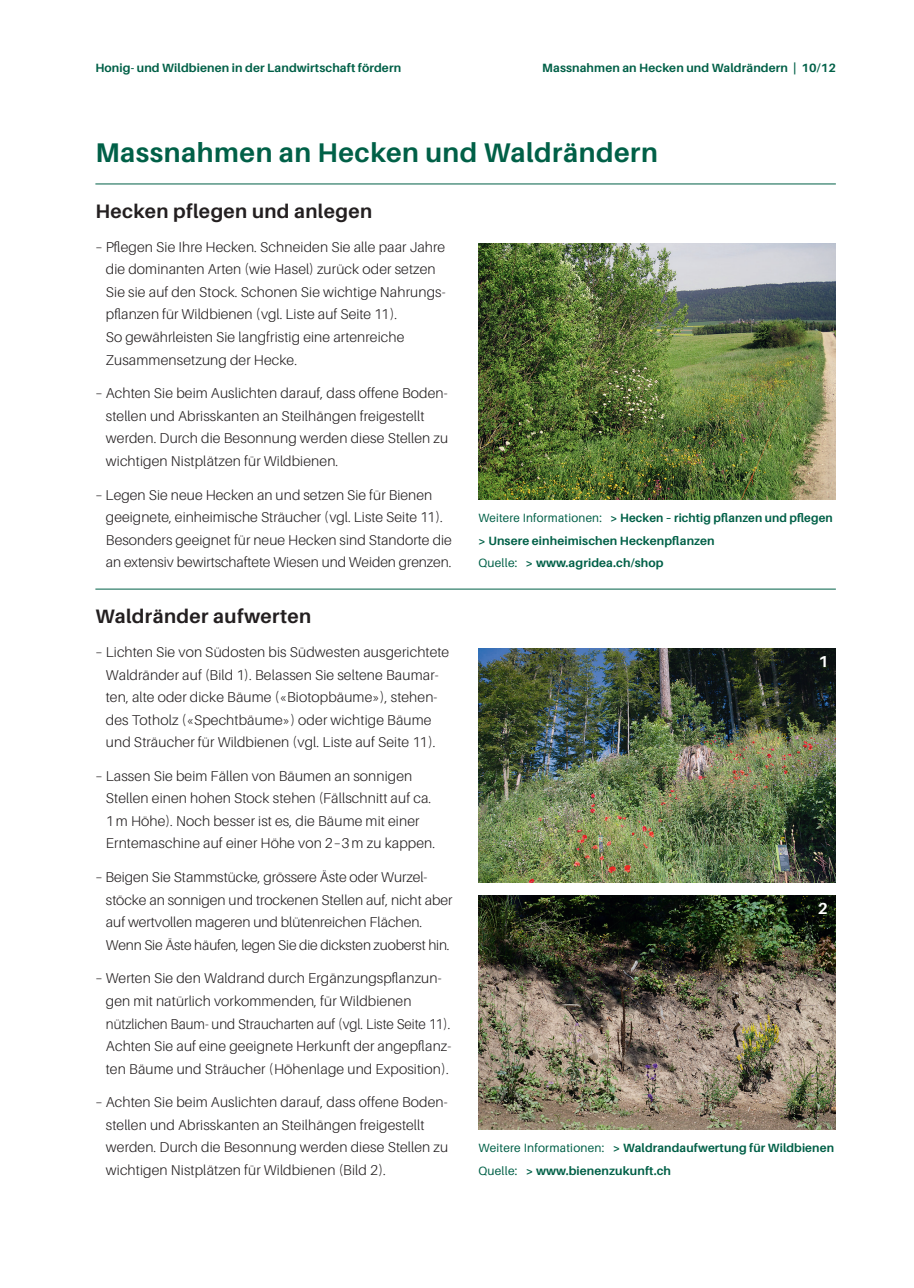
<style>
.page{position:relative;width:914px;height:1288px;background:#fff}
.page>*{position:absolute;margin:0;border:0;box-sizing:border-box;transform-origin:0 0}
.t1{font:700 27px "Aileron";letter-spacing:.02em;color:#006047}
.t2{font:700 19.5px "Aileron";letter-spacing:.02em;color:#231f20}
.t3{font:700 15.9px "Aileron";color:#fff}
.t4{font:300 14.25px/22.5px "Aileron";letter-spacing:.01em;color:#231f20}
.t5{font:700 12px/22.5px "Aileron";letter-spacing:.01em;color:#006047}
.s1{font-weight:400}
</style>
<div class="page">
<hr style="left:95px;top:184px;width:740px;height:1px;background:#006047">
<img style="left:478px;top:243px;width:357px;height:256px">
<hr style="left:95px;top:589px;width:740px;height:1px;background:#006047">
<img style="left:478px;top:648px;width:357px;height:234px">
<img style="left:478px;top:895px;width:357px;height:234px">
<p class="t5" style="left:95px;top:57px;width:307px">Honig- und Wildbienen in der Landwirtschaft fördern</p>
<p class="t5" style="left:542px;top:57px;width:295px">Massnahmen an Hecken und Waldrändern | 10/12</p>
<h1 class="t1" style="left:95px;top:137px;width:563px">Massnahmen an Hecken und Waldrändern</h1>
<h2 class="t2" style="left:95px;top:200px;width:278px">Hecken pflegen und anlegen</h2>
<p class="t4" style="left:106px;top:236px;width:341px;text-indent:-11px">– Pflegen Sie Ihre Hecken. Schneiden Sie alle paar Jahre die dominanten Arten (wie Hasel) zurück oder setzen Sie sie auf den Stock. Schonen Sie wichtige Nahrungs&shy;pflanzen für Wildbienen (vgl. Liste auf Seite 11).<br>So gewährleisten Sie langfristig eine artenreiche Zusammensetzung der Hecke.</p>
<p class="t4" style="left:106px;top:382px;width:344px;text-indent:-11px">– Achten Sie beim Auslichten darauf, dass offene Boden&shy;stellen und Abrisskanten an Steilhängen freigestellt werden. Durch die Besonnung werden diese Stellen zu wichtigen Nistplätzen für Wildbienen.</p>
<p class="t4" style="left:106px;top:483px;width:347px;text-indent:-11px">– Legen Sie neue Hecken an und setzen Sie für Bienen geeignete, einheimische Sträucher (vgl. Liste Seite 11).<br>Besonders geeignet für neue Hecken sind Standorte die an extensiv bewirtschaftete Wiesen und Weiden grenzen.</p>
<h2 class="t2" style="left:95px;top:605px;width:217px">Waldränder aufwerten</h2>
<p class="t4" style="left:95px;top:641px;width:355px;text-align:center">– Lichten Sie von Südosten bis Südwesten ausgerichtete Waldränder auf (Bild 1). Belassen Sie seltene Baumar&shy;ten, alte oder dicke Bäume («Biotopbäume»), stehen&shy;des Totholz («Spechtbäume») oder wichtige Bäume und Sträucher für Wildbienen (vgl. Liste auf Seite 11).</p>
<p class="t4" style="left:106px;top:765px;width:331px;text-indent:-11px">– Lassen Sie beim Fällen von Bäumen an sonnigen Stellen einen hohen Stock stehen (Fällschnitt auf ca.<br>1 m Höhe). Noch besser ist es, die Bäume mit einer Erntemaschine auf einer Höhe von 2–3 m zu kappen.</p>
<p class="t4" style="left:106px;top:866px;width:348px;text-indent:-10px">– Beigen Sie Stammstücke, grössere Äste oder Wurzel&shy;stöcke an sonnigen und trockenen Stellen auf, nicht aber auf wertvollen mageren und blütenreichen Flächen.<br>Wenn Sie Äste häufen, legen Sie die dicksten zuoberst hin.</p>
<p class="t4" style="left:106px;top:967px;width:347px;text-indent:-10px">– Werten Sie den Waldrand durch Ergänzungspflanzun&shy;gen mit natürlich vorkommenden, für Wildbienen nützlichen Baum- und Straucharten auf (vgl. Liste Seite 11).<br>Achten Sie auf eine geeignete Herkunft der angepflanz&shy;ten Bäume und Sträucher (Höhenlage und Exposition).</p>
<p class="t4" style="left:106px;top:1091px;width:344px;text-indent:-11px">– Achten Sie beim Auslichten darauf, dass offene Boden&shy;stellen und Abrisskanten an Steilhängen freigestellt werden. Durch die Besonnung werden diese Stellen zu wichtigen Nistplätzen für Wildbienen (Bild 2).</p>
<p class="t5" style="left:478px;top:507px;width:356px"><span class="s1">Weitere Informationen:</span> &gt; Hecken – richtig pflanzen und pflegen &gt; Unsere einheimischen Heckenpflanzen<br><span class="s1">Quelle:</span> &gt; www.agridea.ch/shop</p>
<p class="t3" style="left:818px;top:653px;width:11px">1</p>
<p class="t3" style="left:817px;top:900px;width:11px">2</p>
<p class="t5" style="left:478px;top:1137px;width:357px"><span class="s1">Weitere Informationen:</span> &gt; Waldrandaufwertung für Wildbienen<br><span class="s1">Quelle:</span> &gt; www.bienenzukunft.ch</p>
</div>
